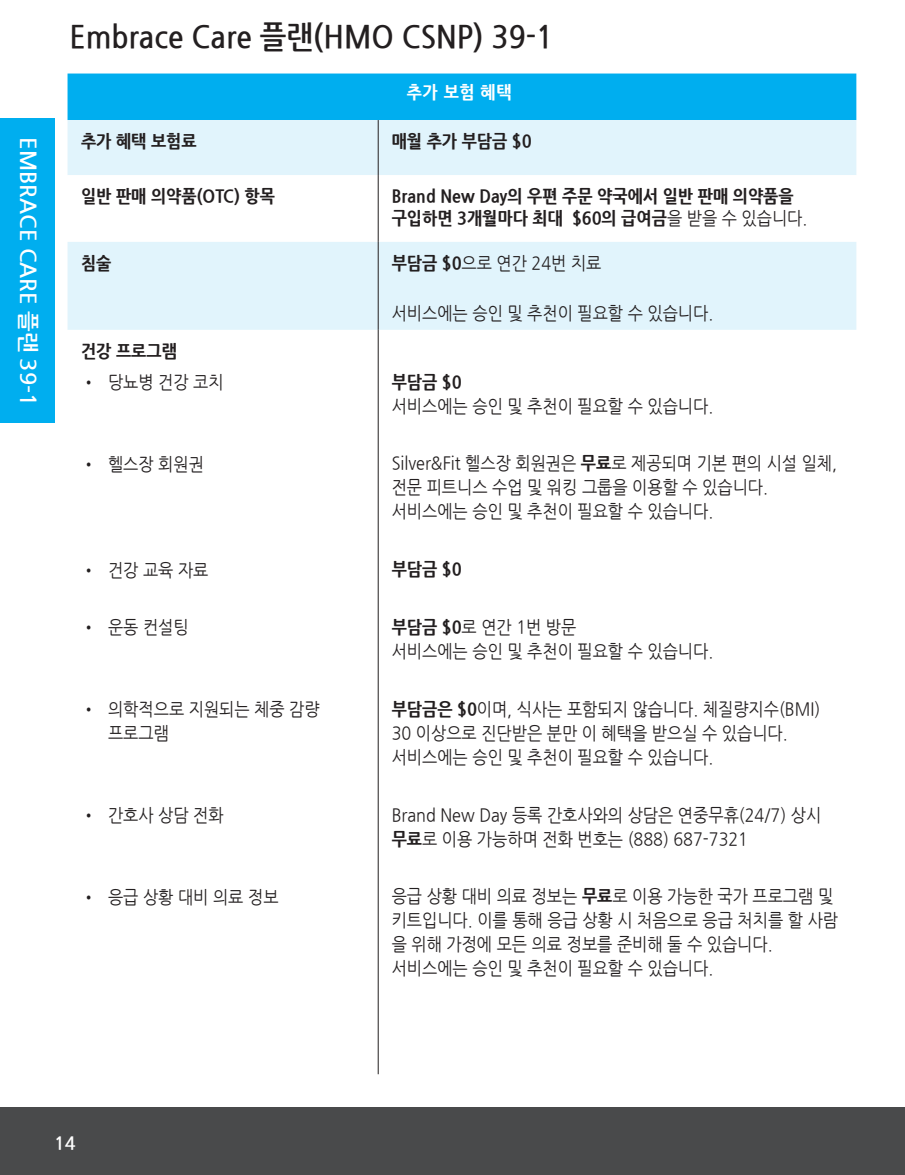
<style>
.page{position:relative;width:905px;height:1175px;background:#fff}
.page>*{position:absolute;margin:0;border:0;box-sizing:border-box;transform-origin:0 0}
.t1{font:700 31.5px "Nanum Gothic";color:#231f20;scale:.9 1}
.t2{font:700 21.9px "Nanum Gothic";color:#fff}
.t3{font:18px/24px "Nanum Gothic";color:#231f20;scale:.9 1}
.t4{font:800 18px/21.6px "Nanum Gothic";color:#231f20;scale:.9 1}
.t5{font:800 18px "Nanum Gothic";color:#fff;scale:.9 1}
.t6{font:700 18px "Nanum Gothic";color:#fff}
.s1{font-weight:400}
.s2{font-weight:800}
</style>
<div class="page">
<div style="left:0;top:1107px;width:904px;height:67px;background:#494a4b"></div>
<div style="left:0;top:119px;width:55px;height:304px;background:#00aeef"></div>
<div style="left:68px;top:74px;width:788px;height:46px;background:#00aeef"></div>
<div style="left:68px;top:120px;width:788px;height:55px;background:#e1f4fc"></div>
<div style="left:68px;top:242px;width:788px;height:88px;background:#e1f4fc"></div>
<hr style="left:378px;top:120px;width:1px;height:55px;background:#231f20">
<hr style="left:378px;top:242px;width:1px;height:88px;background:#231f20">
<hr style="left:378px;top:175px;width:1px;height:67px;background:#231f20">
<hr style="left:378px;top:330px;width:1px;height:744px;background:#231f20">
<p class="t1" style="left:69px;top:21px;width:539px">Embrace Care 플랜(HMO CSNP) 39-1</p>
<p class="t5" style="left:407px;top:82px;width:118px">추가 보험 혜택</p>
<p class="t2" style="left:39px;top:137px;width:270px;rotate:90deg">EMBRACE CARE 플랜 39-1</p>
<p class="t4" style="left:81px;top:131px;width:130px">추가 혜택 보험료</p>
<p class="t4" style="left:392px;top:131px;width:157px">매월 추가 부담금 $0</p>
<p class="t4" style="left:81px;top:186px;width:217px">일반 판매 의약품(OTC) 항목</p>
<p class="t4" style="left:392px;top:186px;width:463px">Brand New Day의 우편 주문 약국에서 일반 판매 의약품을 구입하면 3개월마다 최대 $60의 급여금<span class="s1">을 받을 수 있습니다.</span></p>
<p class="t4" style="left:81px;top:253px;width:35px">침술</p>
<p class="t3" style="left:392px;top:252px;width:234px"><span class="s2">부담금 $0</span>으로 연간 24번 치료</p>
<p class="t3" style="left:392px;top:301px;width:359px">서비스에는 승인 및 추천이 필요할 수 있습니다.</p>
<p class="t4" style="left:81px;top:341px;width:108px">건강 프로그램</p>
<p class="t3" style="left:81px;top:370px;width:160px">• 당뇨병 건강 코치</p>
<p class="t3" style="left:392px;top:370px;width:359px"><span class="s2">부담금 $0<br></span>서비스에는 승인 및 추천이 필요할 수 있습니다.</p>
<p class="t3" style="left:81px;top:452px;width:138px">• 헬스장 회원권</p>
<p class="t3" style="left:81px;top:558px;width:143px">• 건강 교육 자료</p>
<p class="t3" style="left:81px;top:616px;width:121px">• 운동 컨설팅</p>
<p class="t3" style="left:108px;top:697px;width:237px;text-indent:-27px">• 의학적으로 지원되는 체중 감량 프로그램</p>
<p class="t3" style="left:81px;top:803px;width:160px">• 간호사 상담 전화</p>
<p class="t3" style="left:81px;top:885px;width:221px">• 응급 상황 대비 의료 정보</p>
<p class="t6" style="left:54px;top:1134px;width:23px">14</p>
<p class="t3" style="left:392px;top:452px;width:496px">Silver&amp;Fit 헬스장 회원권은 <span class="s2">무료</span>로 제공되며 기본 편의 시설 일체, 전문 피트니스 수업 및 워킹 그룹을 이용할 수 있습니다. 서비스에는 승인 및 추천이 필요할 수 있습니다.</p>
<p class="t4" style="left:392px;top:558px;width:79px">부담금 $0</p>
<p class="t3" style="left:392px;top:615px;width:359px"><span class="s2">부담금 $0</span>로 연간 1번 방문<br>서비스에는 승인 및 추천이 필요할 수 있습니다.</p>
<p class="t3" style="left:392px;top:697px;width:477px"><span class="s2">부담금은 $0</span>이며, 식사는 포함되지 않습니다. 체질량지수(BMI)<br>30 이상으로 진단받은 분만 이 혜택을 받으실 수 있습니다. 서비스에는 승인 및 추천이 필요할 수 있습니다.</p>
<p class="t3" style="left:392px;top:803px;width:479px">Brand New Day 등록 간호사와의 상담은 연중무휴(24/7) 상시 <span class="s2">무료</span>로 이용 가능하며 전화 번호는 (888) 687-7321</p>
<p class="t3" style="left:392px;top:885px;width:497px">응급 상황 대비 의료 정보는 <span class="s2">무료</span>로 이용 가능한 국가 프로그램 및 키트입니다. 이를 통해 응급 상황 시 처음으로 응급 처치를 할 사람 을 위해 가정에 모든 의료 정보를 준비해 둘 수 있습니다. 서비스에는 승인 및 추천이 필요할 수 있습니다.</p>
</div>
